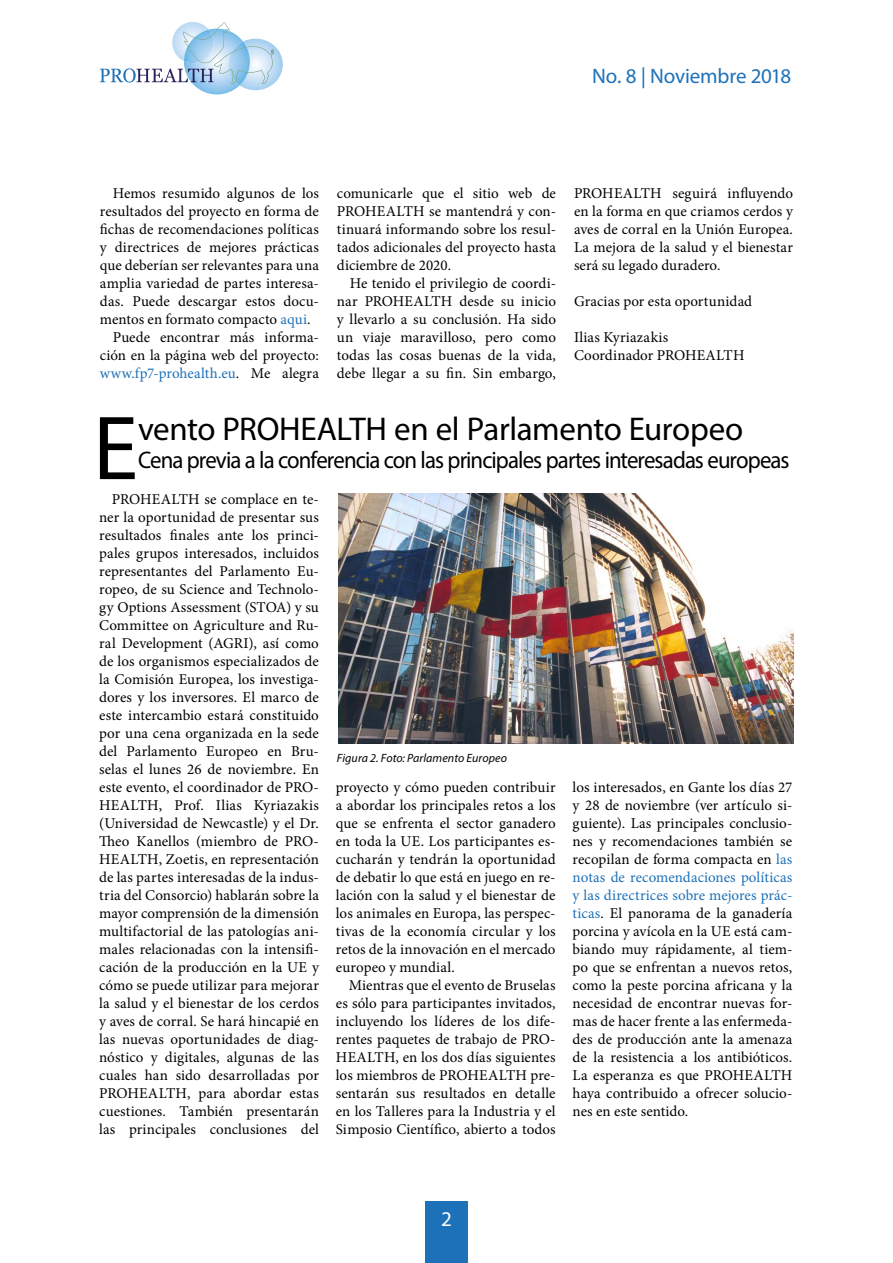
<style>
.page{position:relative;width:893px;height:1263px;background:#fff}
.page>*{position:absolute;margin:0;border:0;box-sizing:border-box;transform-origin:0 0}
.t1{font:91.8px "Myriad Pro";color:#000}
.t2{font:33px "Myriad Pro";letter-spacing:-.015em;color:#000}
.t3{font:24px "Myriad Pro";letter-spacing:-.04em;color:#000;scale:.95 1}
.t4{font:21px "Myriad Pro";letter-spacing:-.01em;color:#1d71b8}
.t5{font:21px "Myriad Pro";color:#fff}
.t6{font:15px/18px "Minion Pro";color:#000;text-align:justify}
.t7{font:15px "Minion Pro";letter-spacing:.005em;color:#1d71b8}
.t8{font:italic 12px "Myriad Pro";letter-spacing:.005em;color:#000}
.s1{font-family:"Frutiger LT";font-weight:300}
.s2{color:#1d71b8}
.s3{color:#000}
</style>
<div class="page">
<svg style="left:100px;top:22px;width:183px;height:72px"></svg>
<div style="left:425px;top:1202px;width:42px;height:61px;background:#1d71b8"></div>
<img style="left:338px;top:493px;width:455px;height:251px">
<h3 class="t4" style="left:592px;top:63px;width:200px">No. 8 <span class="s1">|</span> Noviembre 2018</h3>
<p class="t6" style="left:113px;top:184px;width:208px">Hemos resumido algunos de los</p>
<p class="t6" style="left:100px;top:202px;width:221px">resultados del proyecto en forma de</p>
<p class="t6" style="left:100px;top:220px;width:221px">fichas de recomendaciones políticas</p>
<p class="t6" style="left:100px;top:238px;width:221px">y directrices de mejores prácticas</p>
<p class="t6" style="left:100px;top:256px;width:220px">que deberían ser relevantes para una</p>
<p class="t6" style="left:100px;top:274px;width:221px">amplia variedad de partes interesa-</p>
<p class="t6" style="left:100px;top:292px;width:221px">das. Puede descargar estos docu-</p>
<p class="t6" style="left:100px;top:310px;width:212px">mentos en formato compacto <span class="s2">aqui</span>.</p>
<p class="t6" style="left:113px;top:328px;width:208px">Puede encontrar más informa-</p>
<p class="t6" style="left:100px;top:346px;width:221px">ción en la página web del proyecto:</p>
<p class="t7" style="left:100px;top:363px;width:221px">www.fp7-prohealth.eu<span class="s3">. Me alegra</span></p>
<p class="t6" style="left:337px;top:184px;width:221px">comunicarle que el sitio web de PROHEALTH se mantendrá y con&shy;tinuará informando sobre los resul&shy;tados adicionales del proyecto hasta diciembre de 2020.</p>
<p class="t6" style="left:337px;top:274px;width:221px;text-indent:13px">He tenido el privilegio de coordi&shy;nar PROHEALTH desde su inicio y llevarlo a su conclusión. Ha sido un viaje maravilloso, pero como todas las cosas buenas de la vida, debe llegar a su fin. Sin embargo,</p>
<p class="t6" style="left:574px;top:184px;width:221px">PROHEALTH seguirá influyendo en la forma en que criamos cerdos y aves de corral en la Unión Europea.<br>La mejora de la salud y el bienestar será su legado duradero.</p>
<p class="t6" style="left:574px;top:292px;width:180px">Gracias por esta oportunidad</p>
<p class="t6" style="left:574px;top:328px;width:172px">Ilias Kyriazakis<br>Coordinador PROHEALTH</p>
<h1 class="t1" style="left:93px;top:392px;width:47px">E</h1>
<h2 class="t2" style="left:138px;top:408px;width:607px">vento PROHEALTH en el Parlamento Europeo</h2>
<h3 class="t3" style="left:138px;top:445px;width:687px">Cena previa a la conferencia con las principales partes interesadas europeas</h3>
<p class="t6" style="left:99px;top:490px;width:221px;text-indent:13px">PROHEALTH se complace en te&shy;ner la oportunidad de presentar sus resultados finales ante los princi&shy;pales grupos interesados, incluidos representantes del Parlamento Eu&shy;ropeo, de su Science and Technolo&shy;gy Options Assessment (STOA) y su Committee on Agriculture and Ru&shy;ral Development (AGRI), así como de los organismos especializados de la Comisión Europea, los investiga&shy;dores y los inversores. El marco de este intercambio estará constituido por una cena organizada en la sede del Parlamento Europeo en Bru&shy;selas el lunes 26 de noviembre. En este evento, el coordinador de PRO-HEALTH, Prof. Ilias Kyriazakis (Universidad de Newcastle) y el Dr.<br>Theo Kanellos (miembro de PRO-HEALTH, Zoetis, en representación de las partes interesadas de la indus&shy;tria del Consorcio) hablarán sobre la mayor comprensión de la dimensión multifactorial de las patologías ani&shy;males relacionadas con la intensifi&shy;cación de la producción en la UE y cómo se puede utilizar para mejorar la salud y el bienestar de los cerdos y aves de corral. Se hará hincapié en las nuevas oportunidades de diag&shy;nóstico y digitales, algunas de las cuales han sido desarrolladas por PROHEALTH, para abordar estas cuestiones. También presentarán las principales conclusiones del</p>
<p class="t8" style="left:337px;top:750px;width:172px">Figura 2. Foto: Parlamento Europeo</p>
<p class="t6" style="left:336px;top:778px;width:221px">proyecto y cómo pueden contribuir a abordar los principales retos a los que se enfrenta el sector ganadero en toda la UE. Los participantes es&shy;cucharán y tendrán la oportunidad de debatir lo que está en juego en re&shy;lación con la salud y el bienestar de los animales en Europa, las perspec&shy;tivas de la economía circular y los retos de la innovación en el mercado europeo y mundial.</p>
<p class="t6" style="left:336px;top:976px;width:221px;text-indent:13px">Mientras que el evento de Bruselas es sólo para participantes invitados, incluyendo los líderes de los dife&shy;rentes paquetes de trabajo de PRO-HEALTH, en los dos días siguientes los miembros de PROHEALTH pre&shy;sentarán sus resultados en detalle en los Talleres para la Industria y el Simposio Científico, abierto a todos</p>
<p class="t6" style="left:573px;top:778px;width:221px">los interesados, en Gante los días 27 y 28 de noviembre (ver artículo si&shy;guiente). Las principales conclusio&shy;nes y recomendaciones también se recopilan de forma compacta en <span class="s2">las notas de recomendaciones políticas y las directrices sobre mejores prác&shy;ticas</span>. El panorama de la ganadería porcina y avícola en la UE está cam&shy;biando muy rápidamente, al tiem&shy;po que se enfrentan a nuevos retos, como la peste porcina africana y la necesidad de encontrar nuevas for&shy;mas de hacer frente a las enfermeda&shy;des de producción ante la amenaza de la resistencia a los antibióticos.<br>La esperanza es que PROHEALTH haya contribuido a ofrecer solucio&shy;nes en este sentido.</p>
<h3 class="t5" style="left:441px;top:1206px;width:12px">2</h3>
</div>
